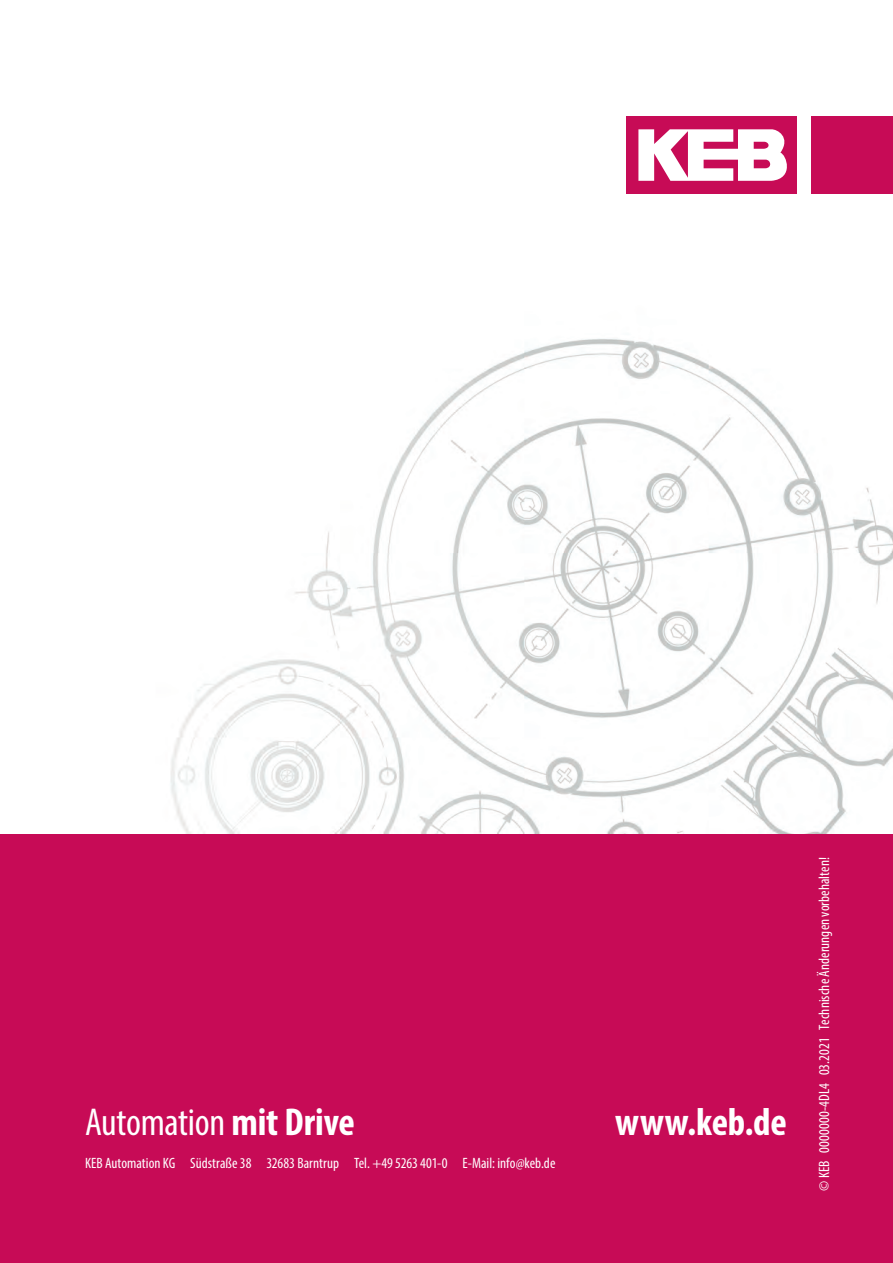
<style>
.page{position:relative;width:893px;height:1263px;background:#fff}
.page>*{position:absolute;margin:0;border:0;box-sizing:border-box;transform-origin:0 0}
.t1{font:condensed 39px "Myriad Pro";letter-spacing:-.01em;color:#fff}
.t2{font:700 condensed 39px "Myriad Pro";color:#fff}
.t3{font:condensed 15px "Myriad Pro";letter-spacing:.005em;color:#fff}
.s1{font-weight:700}
</style>
<div class="page">
<div style="left:0;top:833px;width:893px;height:430px;background:#c70b56"></div>
<img style="left:7px;top:116px;width:886px;height:718px">
<div style="left:626px;top:116px;width:170px;height:77px;background:#c70b56"></div>
<svg style="left:638px;top:129px;width:149px;height:52px"></svg>
<div style="left:812px;top:116px;width:81px;height:77px;background:#c70b56"></div>
<img style="left:889px;top:326px;width:4px;height:437px">
<hr style="left:0;top:102px;width:1px;height:34px;background:#c70b56">
<h1 class="t1" style="left:85px;top:1098px;width:271px">Automation <span class="s1">mit Drive</span></h1>
<h1 class="t2" style="left:615px;top:1097px;width:173px">www.keb.de</h1>
<p class="t3" style="left:85px;top:1154px;width:472px">KEB Automation KG Südstraße 38 32683 Barntrup Tel. +49 5263 401-0 E-Mail: info@keb.de</p>
<p class="t3" style="left:815px;top:1191px;width:335px;rotate:-90deg">© KEB 0000000-4DL4 03.2021 Technische Änderungen vorbehalten!</p>
</div>
